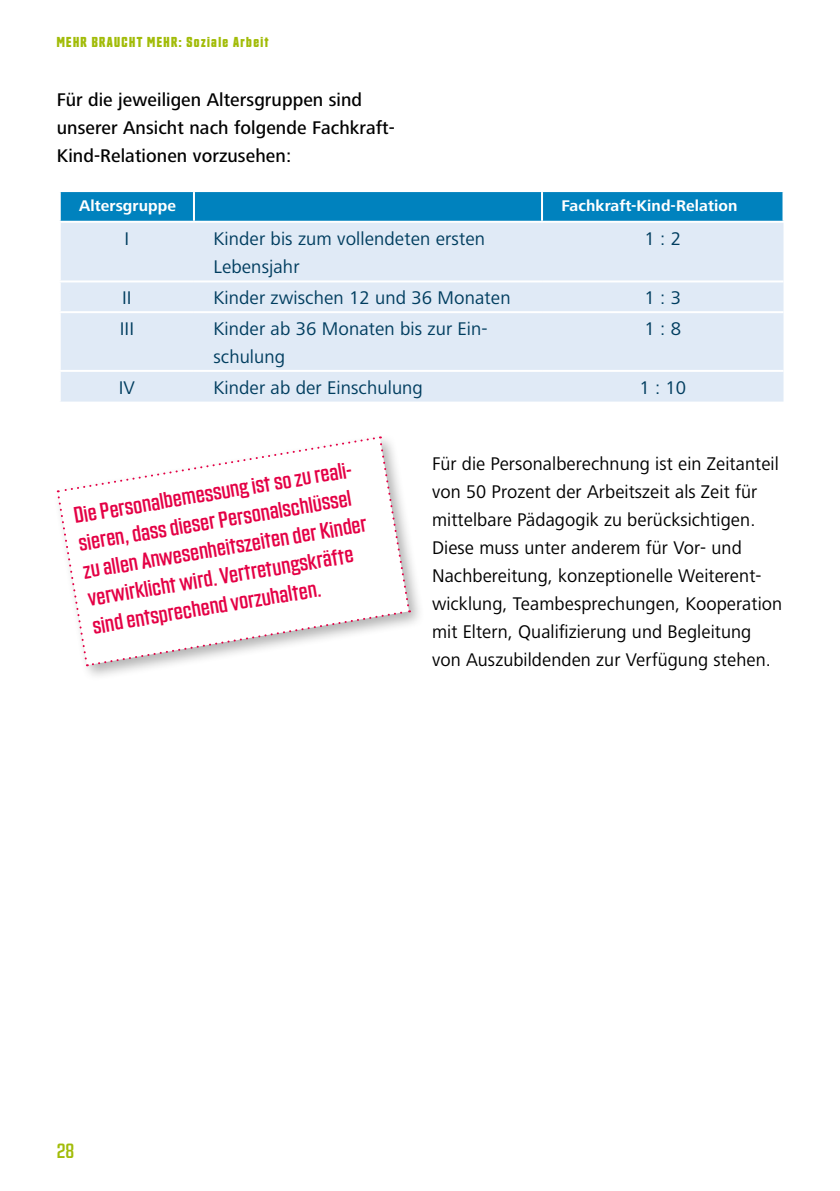
<style>
.page{position:relative;width:840px;height:1191px;background:#fff}
.page>*{position:absolute;margin:0;border:0;box-sizing:border-box;transform-origin:0 0}
.t1{font:22px/28px "Countach";color:#e40045}
.t2{font:20px "Countach";color:#a2bc09}
.t3{font:19px/28px "Frutiger Next LT";letter-spacing:.005em;color:#000}
.t4{font:19px/28px "Frutiger Next LT";letter-spacing:.005em;color:#003d5f}
.t5{font:500 19px/28px "Frutiger Next LT";letter-spacing:.005em;color:#000}
.t6{font:700 16px "Frutiger Next LT";letter-spacing:.005em;color:#fff}
.t7{font:700 14px "Countach";letter-spacing:.1em;color:#a2bc09}
</style>
<div class="page">
<svg style="left:61px;top:192px;width:721px;height:29px;background:#0383be"></svg>
<div style="left:61px;top:223px;width:722px;height:178px;background:#e0eaf6"></div>
<hr style="left:59px;top:280px;width:135px;height:2px;background:#fff">
<hr style="left:194px;top:280px;width:347px;height:2px;background:#fff">
<hr style="left:541px;top:280px;width:242px;height:2px;background:#fff">
<hr style="left:59px;top:311px;width:135px;height:2px;background:#fff">
<hr style="left:194px;top:311px;width:347px;height:2px;background:#fff">
<hr style="left:541px;top:311px;width:242px;height:2px;background:#fff">
<hr style="left:59px;top:370px;width:135px;height:2px;background:#fff">
<hr style="left:194px;top:370px;width:347px;height:2px;background:#fff">
<hr style="left:541px;top:370px;width:242px;height:2px;background:#fff">
<hr style="left:193px;top:192px;width:2px;height:29px;background:#fff">
<hr style="left:540px;top:192px;width:2px;height:29px;background:#fff">
<div style="left:53px;top:432px;width:372px;height:249px;background:#000;opacity:.3"></div>
<svg style="left:56px;top:436px;width:354px;height:230px"></svg>
<p class="t7" style="left:57px;top:33px;width:213px">MEHR BRAUCHT MEHR: Soziale Arbeit</p>
<p class="t5" style="left:57px;top:86px;width:339px">Für die jeweiligen Altersgruppen sind unserer Ansicht nach folgende Fachkraft-<br>Kind-Relationen vorzusehen:</p>
<p class="t6" style="left:79px;top:197px;width:98px">Altersgruppe</p>
<p class="t6" style="left:561px;top:197px;width:177px">Fachkraft-Kind-Relation</p>
<p class="t4" style="left:124px;top:225px;width:6px">I</p>
<p class="t4" style="left:213px;top:225px;width:273px">Kinder bis zum vollendeten ersten<br>Lebensjahr</p>
<p class="t4" style="left:644px;top:225px;width:38px">1 : 2</p>
<p class="t4" style="left:122px;top:284px;width:11px">II</p>
<p class="t4" style="left:213px;top:284px;width:298px">Kinder zwischen 12 und 36 Monaten</p>
<p class="t4" style="left:644px;top:284px;width:38px">1 : 3</p>
<p class="t4" style="left:120px;top:314px;width:16px">III</p>
<p class="t4" style="left:213px;top:314px;width:275px">Kinder ab 36 Monaten bis zur Ein&shy;schulung</p>
<p class="t4" style="left:644px;top:314px;width:38px">1 : 8</p>
<p class="t4" style="left:119px;top:373px;width:18px">IV</p>
<p class="t4" style="left:213px;top:373px;width:211px">Kinder ab der Einschulung</p>
<p class="t4" style="left:639px;top:373px;width:48px">1 : 10</p>
<p class="t1" style="left:72px;top:499px;width:289px;rotate:-9deg">Die Personalbemessung ist so zu reali&shy;sieren, dass dieser Personalschlüssel zu allen Anwesenheitszeiten der Kinder verwirklicht wird. Vertretungskräfte sind entsprechend vorzuhalten.</p>
<p class="t3" style="left:432px;top:450px;width:351px">Für die Personalberechnung ist ein Zeitanteil von 50 Prozent der Arbeitszeit als Zeit für mittelbare Pädagogik zu berücksichtigen.<br>Diese muss unter anderem für Vor- und Nachbereitung, konzeptionelle Weiterent&shy;wicklung, Teambesprechungen, Kooperation mit Eltern, Qualifizierung und Begleitung von Auszubildenden zur Verfügung stehen.</p>
<p class="t2" style="left:57px;top:1138px;width:19px">28</p>
</div>
